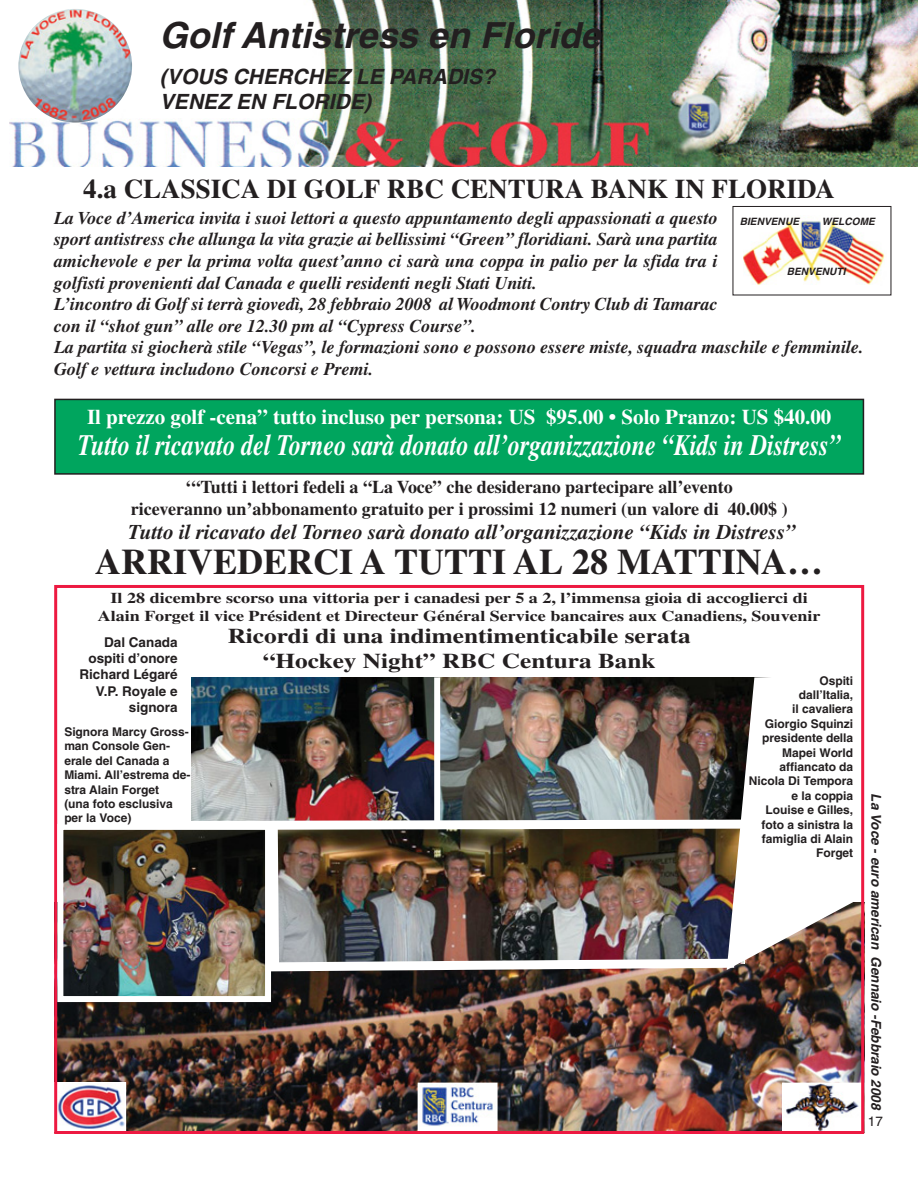
<style>
.page{position:relative;width:918px;height:1188px;background:#fff}
.page>*{position:absolute;margin:0;border:0;box-sizing:border-box;transform-origin:0 0}
.t1{font:700 36px "Times";color:#231f20}
.t2{font:italic 700 36px "Helvetica";color:#231f20}
.t3{font:italic 700 29.55px "Times";color:#fff;scale:.81 1}
.t4{font:700 27px "Times";color:#231f20}
.t5{font:700 21px "Times";color:#fff}
.t6{font:italic 700 21px "Times";color:#231f20}
.t7{font:700 21px/25.2px "Times";color:#231f20;text-align:center;scale:1.2 1}
.t8{font:italic 700 21px/25.2px "Helvetica";color:#231f20}
.t9{font:italic 700 18px/21.6px "Times";color:#231f20}
.t10{font:700 18px/21.6px "Times";color:#231f20;text-align:center}
.t11{font:700 15px/18px "Times";color:#231f20;text-align:center;scale:1.2 1}
.t12{font:700 13.5px/16.2px "Helvetica";color:#231f20;text-align:right}
.t13{font:italic 700 13.5px "Helvetica";color:#231f20}
.t14{font:13.5px "Helvetica";color:#231f20}
.t15{font:700 12px/14.4px "Helvetica";color:#231f20;text-align:right}
.t16{font:italic 700 10.2px "Helvetica";color:#231f20}
</style>
<div class="page">
<img style="left:9px;top:0;width:909px;height:1134px">
<p class="t2" style="left:159px;top:22px;width:450px">GolfAntistress en Floride</p>
<p class="t8" style="left:160px;top:66px;width:341px">(VOUS CHERCHEZ LE PARADIS?<br>VENEZ EN FLORIDE)</p>
<p class="t4" style="left:83px;top:179px;width:753px">4.a CLASSICA DI GOLF RBC CENTURA BANK IN FLORIDA</p>
<p class="t9" style="left:54px;top:208px;width:811px">La Voce d’America invita i suoi lettori a questo appuntamento degli appassionati a questo<br>sport antistress che allunga la vita grazie ai bellissimi “Green” floridiani. Sarà una partita<br>amichevole e per la prima volta quest’anno ci sarà una coppa in palio per la sfida tra i<br>golfisti provenienti dal Canada e quelli residenti negli Stati Uniti.<br>L’incontro di Golf si terrà giovedì, 28 febbraio 2008 al Woodmont Contry Club di Tamarac<br>con il “shot gun” alle ore 12.30 pm al “Cypress Course”.<br>La partita si giocherà stile “Vegas”, le formazioni sono e possono essere miste, squadra maschile e femminile.<br>Golf e vettura includono Concorsi e Premi.</p>
<p class="t16" style="left:740px;top:218px;width:63px">BIENVENUE</p>
<p class="t16" style="left:822px;top:218px;width:57px">WELCOME</p>
<p class="t16" style="left:787px;top:268px;width:62px">BENVENUTI</p>
<p class="t5" style="left:87px;top:409px;width:746px">Il prezzo golf -cena” tutto incluso per persona: US $95.00 • Solo Pranzo: US $40.00</p>
<p class="t3" style="left:78px;top:435px;width:944px">Tutto il ricavato del Torneo sarà donato all’organizzazione “Kids in Distress”</p>
<p class="t10" style="left:131px;top:478px;width:658px">‘“Tutti i lettori fedeli a “La Voce” che desiderano partecipare all’evento<br>riceveranno un’abbonamento gratuito per i prossimi 12 numeri (un valore di 40.00$ )</p>
<p class="t6" style="left:128px;top:524px;width:669px">Tutto il ricavato del Torneo sarà donato all’organizzazione “Kids in Distress”</p>
<p class="t1" style="left:95px;top:549px;width:729px">ARRIVEDERCI A TUTTI AL 28 MATTINA…</p>
<p class="t11" style="left:98px;top:590px;width:604px">Il 28 dicembre scorso una vittoria per i canadesi per 5 a 2, l’immensa gioia di accoglierci di<br>Alain Forget il vice Président et Directeur Général Service bancaires aux Canadiens, Souvenir</p>
<p class="t7" style="left:228px;top:625px;width:387px">Ricordi di una indimentimenticabile serata “Hockey Night” RBC Centura Bank</p>
<p class="t15" style="left:749px;top:674px;width:106px">Ospiti<br>dall’Italia,<br>il cavaliera<br>Giorgio Squinzi presidente della<br>Mapei World affiancato da<br>Nicola Di Tempora e la coppia<br>Louise e Gilles, foto a sini stra la famiglia di Alain<br>Forget</p>
<p class="t12" style="left:79px;top:636px;width:100px">Dal Canada ospiti d’onore<br>Richard Légaré<br>V.P. Royale e signora</p>
<p class="t15" style="left:64px;top:726px;width:128px;text-align:left">Signora Marcy Gross&shy;man Console Gen&shy;erale del Canada a<br>Miami. All’estrema de&shy;stra Alain Forget<br>(una foto esclusiva per la Voce)</p>
<p class="t13" style="left:881px;top:793px;width:318px;rotate:90deg">La Voce - euro american Gennaio -Febbraio 2008</p>
<p class="t14" style="left:868px;top:1117px;width:16px">17</p>
</div>
